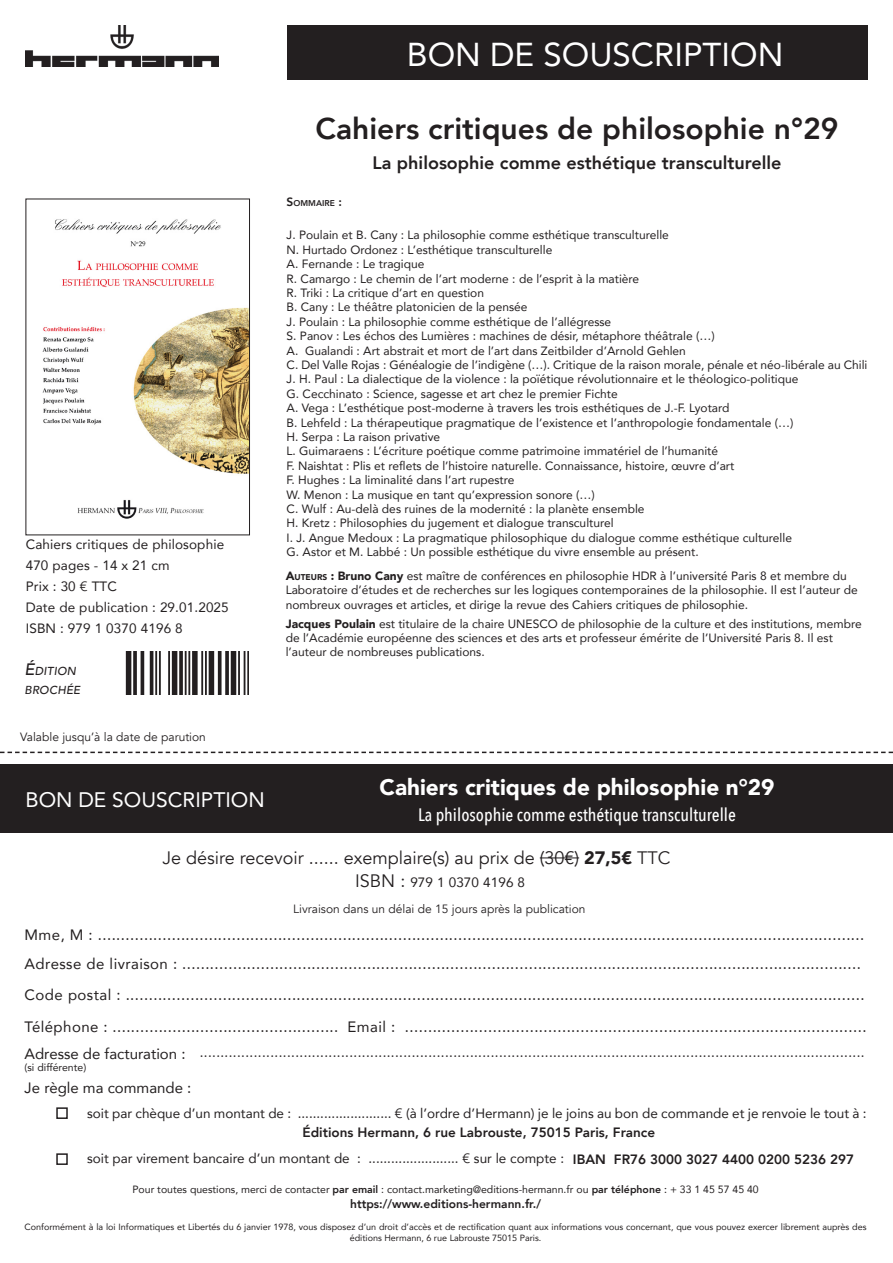
<style>
.page{position:relative;width:893px;height:1263px;background:#fff}
.page>*{position:absolute;margin:0;border:0;box-sizing:border-box;transform-origin:0 0}
.t1{font:33px "Avenir";color:#fff}
.t2{font:800 30px "Avenir";color:#231f20}
.t3{font:900 22.5px "Avenir";color:#fff}
.t4{font:21px "Avenir";color:#fff}
.t5{font:18px "Avenir";color:#231f20}
.t6{font:800 18px "Avenir";color:#231f20}
.t7{font:500 18px "Avenir Next Condensed";color:#fff}
.t8{font:15px "Avenir";letter-spacing:.03em;color:#231f20}
.t9{font:15px "Avenir";color:#231f20}
.t10{font:13.5px "Avenir";color:#231f20}
.t11{font:800 13.5px "Avenir";color:#231f20}
.t12{font:12px/14.4px "Avenir";color:#231f20}
.t13{font:12px "Avenir";color:#231f20}
.t14{font:800 12px "Avenir";color:#231f20}
.t15{font:italic 500 11.55px/19.8px "Avenir";letter-spacing:.015em;color:#231f20}
.t16{font:10.5px "Avenir";color:#231f20}
.t17{font:9px/10.8px "Avenir";color:#231f20;text-align:center}
.t18{font:800 8.4px "Avenir";color:#231f20}
.s1{font-size:16.5px}
.s2{font-size:12px}
.s3{font-weight:900}
.s4{font-weight:900;font-size:8.4px}
.s5{font-size:18px}
.s6{font-weight:800}
.s7{font-weight:500}
</style>
<div class="page">
<img style="left:26px;top:26px;width:193px;height:40px">
<div style="left:287px;top:26px;width:580px;height:54px;background:#231f20"></div>
<img style="left:42px;top:219px;width:206px;height:300px">
<div style="left:26px;top:199px;width:224px;height:336px;border:1px solid #231f20"></div>
<img style="left:126px;top:651px;width:123px;height:43px">
<div style="left:0;top:764px;width:893px;height:69px;background:#231f20"></div>
<div style="left:56px;top:1107px;width:12px;height:12px;border:2px solid #231f20"></div>
<div style="left:56px;top:1153px;width:12px;height:12px;border:2px solid #231f20"></div>
<svg style="left:0;top:752px;width:893px;height:1px"></svg>
<hr style="left:540px;top:857px;width:39px;height:1px;background:#231f20">
<p class="t10" style="left:26px;top:533px;width:200px">Cahiers critiques de philosophie</p>
<p class="t10" style="left:26px;top:554px;width:145px">470 pages - 14 x 21 cm</p>
<p class="t10" style="left:26px;top:575px;width:93px">Prix : 30 € TTC</p>
<p class="t10" style="left:26px;top:596px;width:205px">Date de publication : 29.01.2025</p>
<p class="t10" style="left:26px;top:617px;width:158px">ISBN : 979 1 0370 4196 8</p>
<p class="t15" style="left:25px;top:661px;width:57px"><span class="s1">É</span>DITION<br>BROCHÉE</p>
<p class="t13" style="left:20px;top:730px;width:187px">Valable jusqu’à la date de parution</p>
<p class="t4" style="left:26px;top:783px;width:241px">BON DE SOUSCRIPTION</p>
<p class="t1" style="left:407px;top:28px;width:378px">BON DE SOUSCRIPTION</p>
<p class="t2" style="left:315px;top:105px;width:525px">Cahiers critiques de philosophie n°29</p>
<p class="t6" style="left:373px;top:149px;width:410px">La philosophie comme esthétique transculturelle</p>
<p class="t18" style="left:287px;top:196px;width:57px"><span class="s2">S</span>OMMAIRE <span class="s2">:</span></p>
<p class="t12" style="left:287px;top:228px;width:384px">J. Poulain et B. Cany : La philosophie comme esthétique transculturelle</p>
<p class="t12" style="left:287px;top:242px;width:267px">N. Hurtado Ordonez : L’esthétique transculturelle</p>
<p class="t12" style="left:287px;top:257px;width:139px">A. Fernande : Le tragique</p>
<p class="t12" style="left:287px;top:271px;width:354px">R. Camargo : Le chemin de l’art moderne : de l’esprit à la matière</p>
<p class="t12" style="left:287px;top:285px;width:199px">R. Triki : La critique d’art en question</p>
<p class="t12" style="left:287px;top:300px;width:243px">B. Cany : Le théâtre platonicien de la pensée</p>
<p class="t12" style="left:287px;top:314px;width:326px">J. Poulain : La philosophie comme esthétique de l’allégresse</p>
<p class="t12" style="left:287px;top:329px;width:430px">S. Panov : Les échos des Lumières : machines de désir, métaphore théâtrale (…)</p>
<p class="t12" style="left:287px;top:343px;width:401px">A. Gualandi : Art abstrait et mort de l’art dans Zeitbilder d’Arnold Gehlen</p>
<p class="t12" style="left:287px;top:357px;width:582px">C. Del Valle Rojas : Généalogie de l’indigène (…). Critique de la raison morale, pénale et néo-libérale au Chili</p>
<p class="t12" style="left:287px;top:372px;width:513px">J. H. Paul : La dialectique de la violence : la poïétique révolutionnaire et le théologico-politique</p>
<p class="t12" style="left:287px;top:386px;width:333px">G. Cecchinato : Science, sagesse et art chez le premier Fichte</p>
<p class="t12" style="left:287px;top:401px;width:444px">A. Vega : L’esthétique post-moderne à travers les trois esthétiques de J.-F. Lyotard</p>
<p class="t12" style="left:287px;top:415px;width:508px">B. Lehfeld : La thérapeutique pragmatique de l’existence et l’anthropologie fondamentale (…)</p>
<p class="t12" style="left:287px;top:429px;width:155px">H. Serpa : La raison privative</p>
<p class="t12" style="left:287px;top:444px;width:433px">L. Guimaraens : L’écriture poétique comme patrimoine immatériel de l’humanité</p>
<p class="t12" style="left:287px;top:458px;width:449px">F. Naishtat : Plis et reflets de l’histoire naturelle. Connaissance, histoire, œuvre d’art</p>
<p class="t12" style="left:287px;top:473px;width:229px">F. Hughes : La liminalité dans l’art rupestre</p>
<p class="t12" style="left:287px;top:487px;width:310px">W. Menon : La musique en tant qu’expression sonore (…)</p>
<p class="t12" style="left:287px;top:501px;width:359px">C. Wulf : Au-delà des ruines de la modernité : la planète ensemble</p>
<p class="t12" style="left:287px;top:516px;width:329px">H. Kretz : Philosophies du jugement et dialogue transculturel</p>
<p class="t12" style="left:287px;top:530px;width:507px">I. J. Angue Medoux : La pragmatique philosophique du dialogue comme esthétique culturelle</p>
<p class="t12" style="left:287px;top:545px;width:414px">G. Astor et M. Labbé : Un possible esthétique du vivre ensemble au présent.</p>
<p class="t12" style="left:286px;top:568px;width:574px"><span class="s3">A</span><span class="s4">UTEURS</span> <span class="s3">:</span> <span class="s3">Bruno Cany</span> est maître de conférences en philosophie HDR à l’université Paris 8 et membre du<br>Laboratoire d’études et de recherches sur les logiques contemporaines de la philosophie. Il est l’auteur de nombreux ouvrages et articles, et dirige la revue des Cahiers critiques de philosophie.</p>
<p class="t12" style="left:286px;top:616px;width:578px"><span class="s3">Jacques Poulain</span> est titulaire de la chaire UNESCO de philosophie de la culture et des institutions, membre de l’Académie européenne des sciences et des arts et professeur émérite de l’Université Paris 8. Il est l’auteur de nombreuses publications.</p>
<p class="t3" style="left:380px;top:768px;width:396px">Cahiers critiques de philosophie n°29</p>
<p class="t7" style="left:418px;top:803px;width:319px">La philosophie comme esthétique transculturelle</p>
<p class="t5" style="left:162px;top:847px;width:510px">Je désire recevoir ...... exemplaire(s) au prix de (30€) <span class="s3">27,5€</span> TTC</p>
<p class="t10" style="left:355px;top:872px;width:171px"><span class="s5">ISBN :</span> 979 1 0370 4196 8</p>
<p class="t13" style="left:293px;top:902px;width:294px">Livraison dans un délai de 15 jours après la publication</p>
<p class="t8" style="left:25px;top:922px;width:841px">Mme, M : ......................................................................................................................................................................</p>
<p class="t8" style="left:25px;top:952px;width:838px">Adresse de livraison : ...................................................................................................................................................</p>
<p class="t8" style="left:25px;top:983px;width:841px">Code postal : ................................................................................................................................................................</p>
<p class="t8" style="left:348px;top:1014px;width:520px">Email : ....................................................................................................</p>
<p class="t9" style="left:25px;top:1041px;width:162px">Adresse de facturation :</p>
<p class="t16" style="left:25px;top:1058px;width:63px">(si différente)</p>
<p class="t8" style="left:25px;top:1014px;width:315px">Téléphone : .................................................</p>
<p class="t10" style="left:200px;top:1041px;width:666px">................................................................................................................................................................</p>
<p class="t9" style="left:25px;top:1076px;width:168px">Je règle ma commande :</p>
<p class="t10" style="left:87px;top:1102px;width:781px">soit par chèque d’un montant de : ......................... € (à l’ordre d’Hermann) je le joins au bon de commande et je renvoie le tout à :</p>
<p class="t11" style="left:302px;top:1122px;width:354px">Éditions Hermann, 6 rue Labrouste, 75015 Paris, France</p>
<p class="t10" style="left:87px;top:1147px;width:479px">soit par virement bancaire d’un montant de : ........................ € sur le compte :</p>
<p class="t16" style="left:132px;top:1180px;width:628px">Pour toutes questions, merci de contacter <span class="s6">par email</span> : contact.marketing@editions-hermann.fr ou <span class="s6">par téléphone</span> <span class="s7">:</span> + 33 1 45 57 45 40</p>
<p class="t14" style="left:350px;top:1195px;width:192px">https://www.editions-hermann.fr./</p>
<p class="t17" style="left:25px;top:1221px;width:843px">Conformément à la loi Informatiques et Libertés du 6 janvier 1978, vous disposez d’un droit d’accès et de rectification quant aux informations vous concernant, que vous pouvez exercer librement auprès des éditions Hermann, 6 rue Labrouste 75015 Paris.</p>
<p class="t11" style="left:573px;top:1148px;width:283px">IBAN FR76 3000 3027 4400 0200 5236 297</p>
</div>
